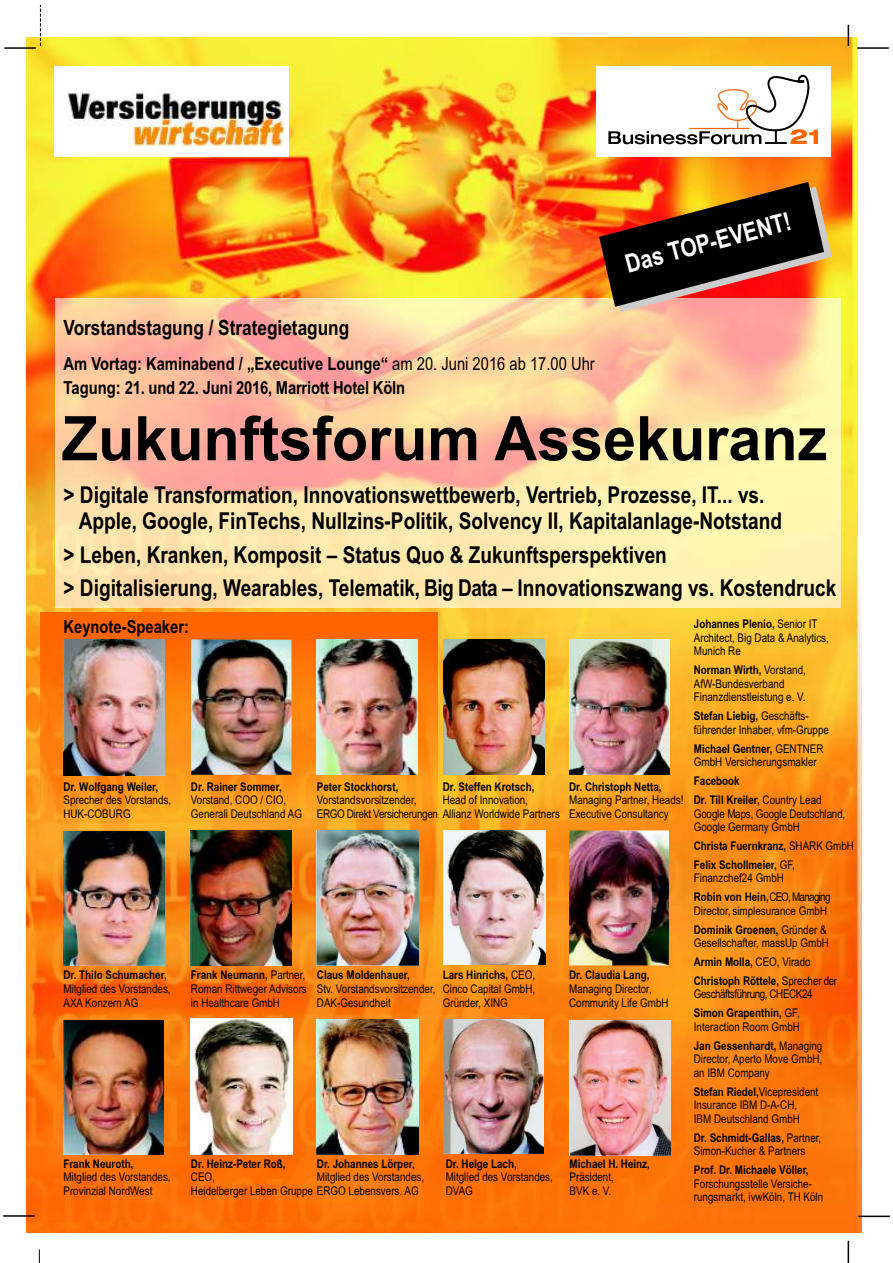
<style>
.page{position:relative;width:893px;height:1263px;background:#fff}
.page>*{position:absolute;margin:0;border:0;box-sizing:border-box;transform-origin:0 0}
.t1{font:700 61.5px "Arial";color:#000;scale:.96 1}
.t2{font:700 25.5px "Arial Narrow";color:#fff}
.t3{font:700 23.25px/26.5px "Arial Narrow";color:#000}
.t4{font:700 21px "Arial Narrow";color:#000}
.t5{font:700 18px/24px "Arial Narrow";color:#000}
.t6{font:12px/13.6px "Arial Narrow";color:#000}
.t7{font:700 12px "Arial Narrow";color:#000}
.t8{font:12px/13.6px "Arial Narrow";letter-spacing:-.035em;color:#000}
.s1{font-weight:400}
.s2{font-weight:700}
</style>
<div class="page">
<img style="left:26px;top:38px;width:832px;height:1195px">
<img style="left:26px;top:536px;width:836px;height:696px">
<div style="left:596px;top:66px;width:235px;height:91px;background:#fff"></div>
<div style="left:54px;top:66px;width:235px;height:91px;background:#fff"></div>
<img style="left:55px;top:298px;width:785px;height:309px">
<svg style="left:599px;top:182px;width:233px;height:130px;background:#774121"></svg>
<svg style="left:608px;top:74px;width:210px;height:71px"></svg>
<img style="left:68px;top:91px;width:215px;height:56px">
<svg style="left:40px;top:5px;width:1px;height:41px"></svg>
<hr style="left:857px;top:47px;width:32px;height:2px;background:#000">
<svg style="left:848px;top:25px;width:1px;height:21px"></svg>
<hr style="left:4px;top:47px;width:32px;height:2px;background:#000">
<img style="left:191px;top:1018px;width:101px;height:136px">
<img style="left:63px;top:1021px;width:101px;height:133px">
<img style="left:569px;top:639px;width:100px;height:135px">
<img style="left:569px;top:830px;width:100px;height:135px">
<img style="left:41px;top:613px;width:396px;height:209px">
<img style="left:63px;top:640px;width:102px;height:135px">
<img style="left:317px;top:639px;width:101px;height:136px">
<img style="left:191px;top:639px;width:100px;height:136px">
<img style="left:443px;top:639px;width:101px;height:136px">
<img style="left:63px;top:831px;width:101px;height:135px">
<img style="left:317px;top:831px;width:102px;height:135px">
<img style="left:191px;top:830px;width:100px;height:135px">
<hr style="left:3px;top:1215px;width:32px;height:2px;background:#000">
<hr style="left:858px;top:1215px;width:32px;height:2px;background:#000">
<svg style="left:848px;top:1241px;width:1px;height:22px"></svg>
<svg style="left:39px;top:1249px;width:1px;height:14px"></svg>
<img style="left:317px;top:1019px;width:102px;height:136px">
<img style="left:443px;top:1019px;width:101px;height:135px">
<img style="left:569px;top:1020px;width:102px;height:135px">
<img style="left:443px;top:831px;width:103px;height:134px">
<h2 class="t2" style="left:624px;top:255px;width:172px;rotate:-15deg">Das TOP-EVENT!</h2>
<h3 class="t4" style="left:64px;top:320px;width:287px">Vorstandstagung / Strategietagung</h3>
<h3 class="t5" style="left:64px;top:354px;width:533px">Am Vortag: Kaminabend / „Executive Lounge“ <span class="s1">am 20. Juni 2016 ab 17.00 Uhr<br></span>Tagung: 21. und 22. Juni 2016, Marriott Hotel Köln</h3>
<h1 class="t1" style="left:62px;top:415px;width:799px">Zukunftsforum Assekuranz</h1>
<h3 class="t3" style="left:79px;top:483px;width:705px;text-indent:-15px">&gt; Digitale Transformation, Innovationswettbewerb, Vertrieb, Prozesse, IT... vs.<br>Apple, Google, FinTechs, Nullzins-Politik, Solvency II, Kapitalanlage-Notstand</h3>
<h3 class="t3" style="left:64px;top:540px;width:774px;line-height:33.5px">&gt; Leben, Kranken, Komposit – Status Quo &amp; Zukunftsperspektiven<br>&gt; Digitalisierung, Wearables, Telematik, Big Data Innovationszwang vs. Kostendruck</h3>
<h3 class="t3" style="left:502px;top:577px;width:12px">–</h3>
<h3 class="t5" style="left:64px;top:616px;width:127px">Keynote-Speaker:</h3>
<p class="t6" style="left:694px;top:618px;width:137px"><span class="s2">Johannes Plenio,</span> Senior IT<br>Architect, Big Data &amp; Analytics,<br>Munich Re</p>
<p class="t6" style="left:694px;top:664px;width:114px"><span class="s2">Norman Wirth,</span> Vorstand,<br>AfW-Bundesverband<br>Finanzdienstleistung e. V.</p>
<p class="t7" style="left:63px;top:782px;width:96px">Dr. Wolfgang Weiler,</p>
<p class="t6" style="left:63px;top:794px;width:109px">Sprecher des Vorstands,<br>HUK-COBURG</p>
<p class="t7" style="left:191px;top:782px;width:92px">Dr. Rainer Sommer,</p>
<p class="t6" style="left:191px;top:794px;width:113px">Vorstand, COO / CIO,<br>Generali Deutschland AG</p>
<p class="t7" style="left:317px;top:782px;width:83px">Peter Stockhorst,</p>
<p class="t6" style="left:317px;top:794px;width:101px">Vorstandsvorsitzender,</p>
<p class="t7" style="left:443px;top:782px;width:93px">Dr. Steffen Krotsch,</p>
<p class="t6" style="left:317px;top:794px;width:245px;text-indent:126px">Head of Innovation,<br>ERGO Direkt Versicherungen Allianz Worldwide Partners</p>
<p class="t7" style="left:569px;top:782px;width:94px">Dr. Christoph Netta,</p>
<p class="t6" style="left:569px;top:794px;width:116px">Managing Partner, Heads!<br>Executive Consultancy</p>
<p class="t6" style="left:694px;top:710px;width:137px"><span class="s2">Stefan Liebig,</span> Geschäfts&shy;führender Inhaber, vfm-Gruppe</p>
<p class="t6" style="left:694px;top:743px;width:131px"><span class="s2">Michael Gentner,</span> GENTNER<br>GmbH Versicherungsmakler</p>
<p class="t7" style="left:694px;top:776px;width:47px">Facebook</p>
<p class="t6" style="left:694px;top:821px;width:108px">Google Germany GmbH</p>
<p class="t6" style="left:694px;top:859px;width:103px"><span class="s2">Felix Schollmeier,</span> GF,<br>Finanzchef24 GmbH</p>
<p class="t6" style="left:694px;top:891px;width:138px"><span class="s2">Robin von Hein,</span>CEO,Managing<br>Director, simplesurance GmbH</p>
<p class="t6" style="left:694px;top:924px;width:137px"><span class="s2">Dominik Groenen,</span> Gründer &amp;<br>Gesellschafter, massUp GmbH</p>
<p class="t7" style="left:694px;top:957px;width:118px">Armin Molla, <span class="s1">CEO, Virado</span></p>
<p class="t7" style="left:694px;top:795px;width:129px">Dr. Till Kreiler, <span class="s1">Country Lead</span></p>
<p class="t6" style="left:694px;top:807px;width:153px">Google Maps, Google Deutschland,</p>
<p class="t7" style="left:694px;top:841px;width:162px">Christa Fuernkranz, <span class="s1">SHARK GmbH</span></p>
<p class="t7" style="left:63px;top:970px;width:105px">Dr. Thilo Schumacher,</p>
<p class="t6" style="left:63px;top:983px;width:109px">Mitglied des Vorstandes,<br>AXA Konzern AG</p>
<p class="t6" style="left:191px;top:969px;width:117px"><span class="s2">Frank Neumann,</span> Partner,<br>Roman Rittweger Advisors in Healthcare GmbH</p>
<p class="t7" style="left:317px;top:970px;width:94px">Claus Moldenhauer,</p>
<p class="t6" style="left:317px;top:983px;width:120px">Stv. Vorstandsvorsitzender,<br>DAK-Gesundheit</p>
<p class="t6" style="left:443px;top:969px;width:94px;text-align:justify"><span class="s2">Lars Hinrichs,</span> CEO, Cinco Capital GmbH, Gründer, XING</p>
<p class="t7" style="left:569px;top:970px;width:82px">Dr. Claudia Lang,</p>
<p class="t6" style="left:569px;top:983px;width:101px">Managing Director,<br>Community Life GmbH</p>
<p class="t7" style="left:63px;top:1159px;width:71px">Frank Neuroth,</p>
<p class="t6" style="left:63px;top:1171px;width:109px">Mitglied des Vorstandes,<br>Provinzial NordWest</p>
<p class="t7" style="left:191px;top:1159px;width:96px">Dr. Heinz-Peter Roß,</p>
<p class="t6" style="left:191px;top:1171px;width:229px">CEO,<br>Heidelberger Leben Gruppe ERGO Lebensvers. AG</p>
<p class="t7" style="left:317px;top:1159px;width:99px">Dr. Johannes Lörper,</p>
<p class="t6" style="left:317px;top:1171px;width:109px">Mitglied des Vorstandes,</p>
<p class="t7" style="left:446px;top:1159px;width:73px">Dr. Helge Lach,</p>
<p class="t6" style="left:446px;top:1171px;width:109px">Mitglied des Vorstandes,<br>DVAG</p>
<p class="t7" style="left:570px;top:1159px;width:82px">Michael H. Heinz,</p>
<p class="t6" style="left:570px;top:1171px;width:46px">Präsident,<br>BVK e. V.</p>
<p class="t8" style="left:694px;top:975px;width:145px"><span class="s2">Christoph Röttele,</span> Sprecher der<br>Geschäftsführung, CHECK24</p>
<p class="t6" style="left:694px;top:1040px;width:130px;text-align:justify"><span class="s2">Jan Gessenhardt,</span> Managing Director, Aperto Move GmbH, an IBM Company</p>
<p class="t6" style="left:694px;top:1086px;width:126px"><span class="s2">Stefan Riedel,</span>Vicepresident<br>Insurance IBM D-A-CH,<br>IBM Deutschland GmbH</p>
<p class="t6" style="left:694px;top:1132px;width:129px"><span class="s2">Dr. Schmidt-Gallas,</span> Partner,<br>Simon-Kucher &amp; Partners</p>
<p class="t7" style="left:694px;top:1165px;width:116px">Prof. Dr. Michaele Völler,</p>
<p class="t6" style="left:694px;top:1178px;width:131px">Forschungsstelle Versiche&shy;rungsmarkt, ivwKöln, TH Köln</p>
<p class="t6" style="left:694px;top:1007px;width:108px"><span class="s2">Simon Grapenthin,</span> GF,<br>Interaction Room GmbH</p>
</div>
